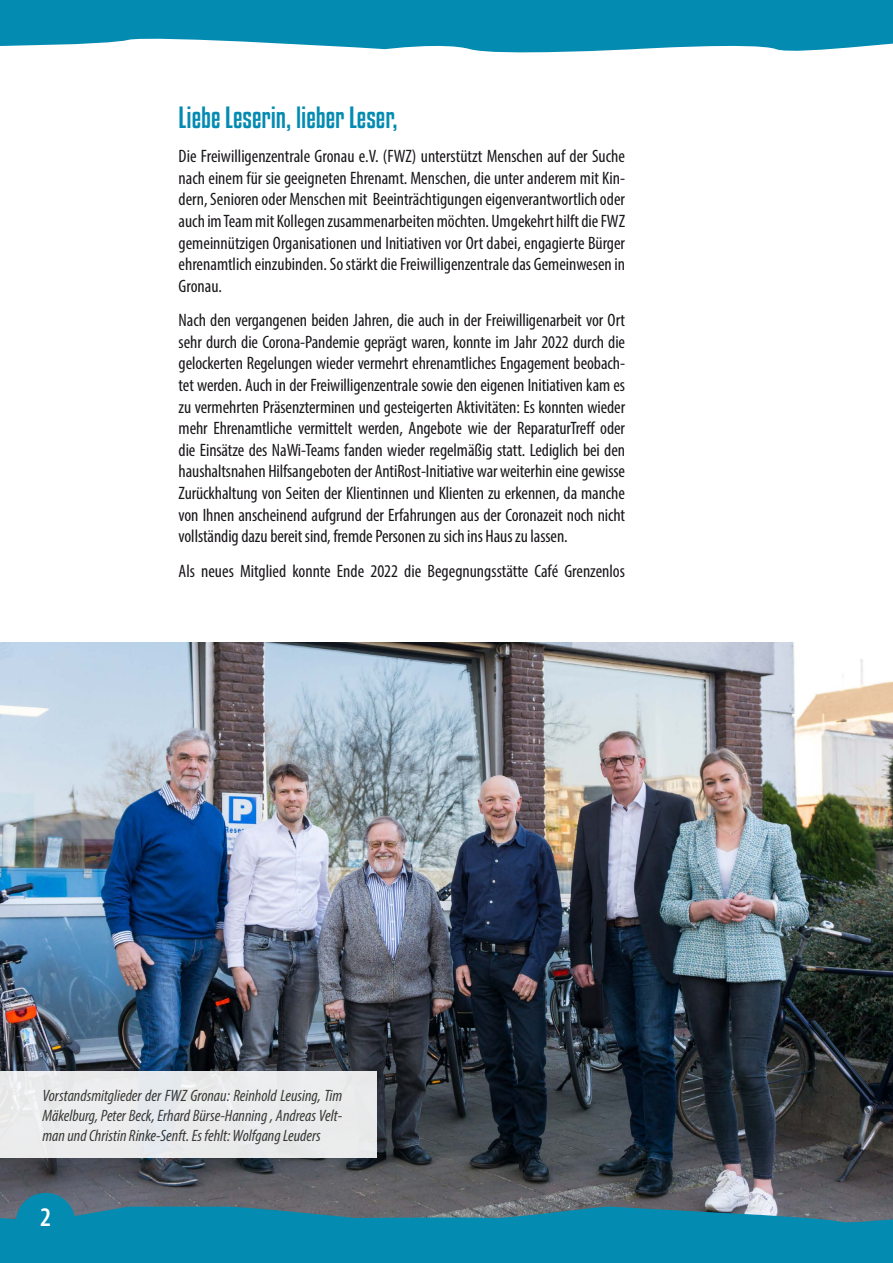
<style>
.page{position:relative;width:893px;height:1263px;background:#fff}
.page>*{position:absolute;margin:0;border:0;box-sizing:border-box;transform-origin:0 0}
.t1{font:27px "Kenyan Coffee Rg";color:#048bb2}
.t2{font:600 condensed 27px "Myriad Pro";color:#fff}
.t3{font:condensed 18px/21.6px "Myriad Pro";color:#1a171b;text-align:justify}
.t4{font:italic condensed 16.5px/19.8px "Myriad Pro";color:#3a3934;text-align:justify}
</style>
<div class="page">
<img style="left:0;top:642px;width:893px;height:563px">
<div style="left:0;top:1071px;width:376px;height:86px;background:#ebebed"></div>
<svg style="left:0;top:1205px;width:893px;height:58px;fill:#048bb2"></svg>
<svg style="left:0;top:0;width:893px;height:53px;fill:#048bb2"></svg>
<div style="left:16px;top:1193px;width:59px;height:59px;background:#048bb2;border-radius:50%"></div>
<h1 class="t1" style="left:179px;top:101px;width:220px">Liebe Leserin, lieber Leser,</h1>
<p class="t3" style="left:179px;top:145px;width:448px">Die Freiwilligenzentrale Gronau e.V. (FWZ) unterstützt Menschen auf der Suche nach einem für sie geeigneten Ehrenamt. Menschen, die unter anderem mit Kin&shy;dern, Senioren oder Menschen mit Beeinträchtigungen eigenverantwortlich oder auch im Team mit Kollegen zusammenarbeiten möchten. Umgekehrt hilft die FWZ gemeinnützigen Organisationen und Initiativen vor Ort dabei, engagierte Bürger ehrenamtlich einzubinden. So stärkt die Freiwilligenzentrale das Gemeinwesen in Gronau.</p>
<p class="t3" style="left:179px;top:309px;width:448px">Nach den vergangenen beiden Jahren, die auch in der Freiwilligenarbeit vor Ort sehr durch die Corona-Pandemie geprägt waren, konnte im Jahr 2022 durch die gelockerten Regelungen wieder vermehrt ehrenamtliches Engagement beobach&shy;tet werden. Auch in der Freiwilligenzentrale sowie den eigenen Initiativen kam es zu vermehrten Präsenzterminen und gesteigerten Aktivitäten: Es konnten wieder mehr Ehrenamtliche vermittelt werden, Angebote wie der ReparaturTreff oder die Einsätze des NaWi-Teams fanden wieder regelmäßig statt. Lediglich bei den haushaltsnahen Hilfsangeboten der AntiRost-Initiative war weiterhin eine gewisse Zurückhaltung von Seiten der Klientinnen und Klienten zu erkennen, da manche von Ihnen anscheinend aufgrund der Erfahrungen aus der Coronazeit noch nicht vollständig dazu bereit sind, fremde Personen zu sich ins Haus zu lassen.</p>
<p class="t3" style="left:179px;top:560px;width:448px">Als neues Mitglied konnte Ende 2022 die Begegnungsstätte Café Grenzenlos</p>
<p class="t4" style="left:43px;top:1085px;width:301px">Vorstandsmitglieder der FWZ Gronau: Reinhold Leusing, Tim Mäkelburg, Peter Beck, Erhard Bürse-Hanning , Andreas Velt&shy;man und Christin Rinke-Senft. Es fehlt: Wolfgang Leuders</p>
<h1 class="t2" style="left:40px;top:1202px;width:13px">2</h1>
</div>
